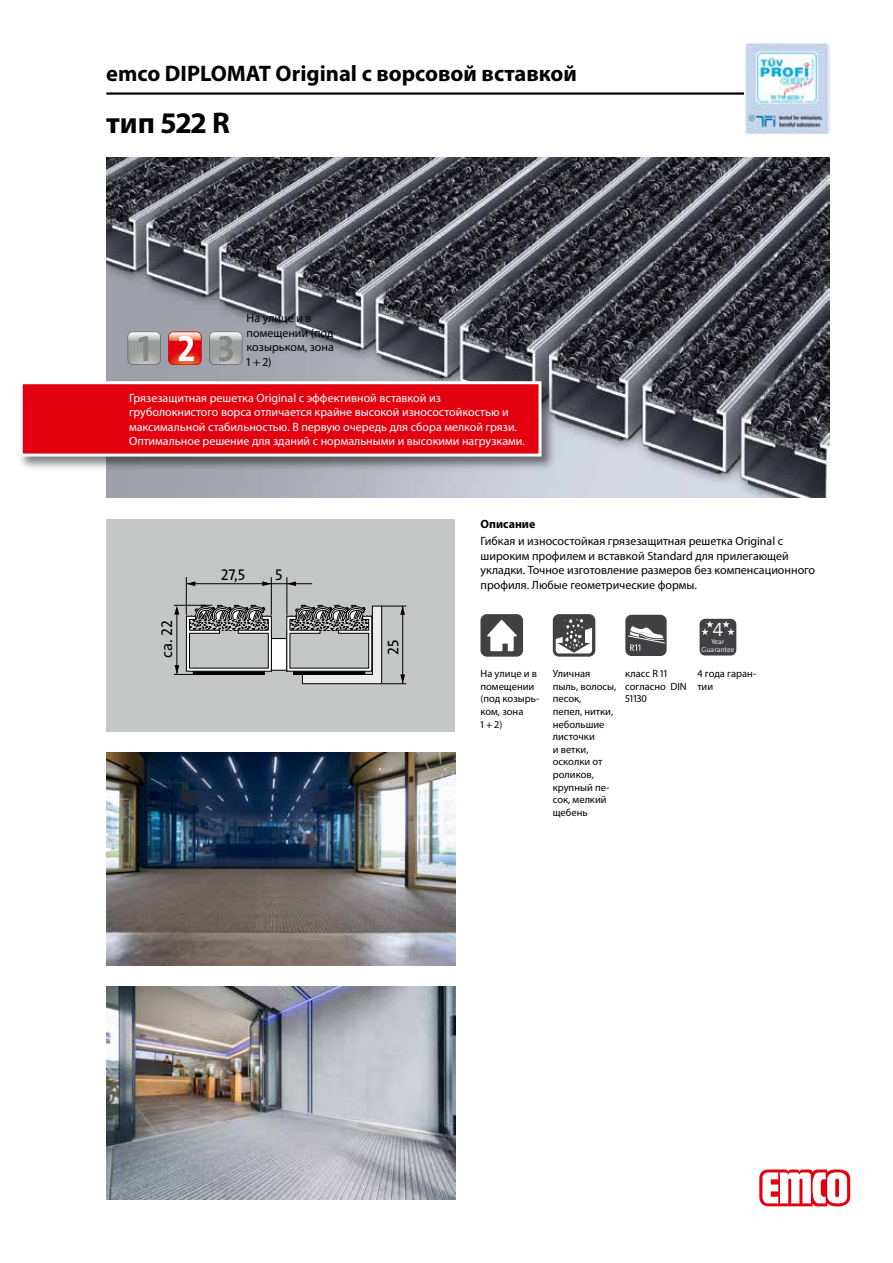
<style>
.page{position:relative;width:893px;height:1263px;background:#fff}
.page>*{position:absolute;margin:0;border:0;box-sizing:border-box;transform-origin:0 0}
.t1{font:700 30px "Myriad Pro";color:#000}
.t2{font:700 22.5px "Myriad Pro";color:#000}
.t3{font:300 19.5px "The Sans Os F";color:#fff}
.t4{font:15.6px "The Sans Os F";color:#000}
.t5{font:12px/14.4px "Myriad Pro";color:#fff}
.t6{font:12px/14.4px "Myriad Pro";color:#000}
.t7{font:700 12px "Myriad Pro";color:#000}
.t8{font:10.5px/12.6px "Myriad Pro";color:#000}
.t9{font:300 7.05px/7.8px "The Sans Os F";color:#fff;text-align:center}
</style>
<div class="page">
<img style="left:106px;top:157px;width:723px;height:340px">
<hr style="left:106px;top:92px;width:723px;height:3px;background:#000">
<svg style="left:759px;top:1169px;width:91px;height:37px"></svg>
<img style="left:744px;top:43px;width:85px;height:92px">
<div style="left:18px;top:379px;width:538px;height:92px;background:#000;opacity:.5"></div>
<div style="left:21px;top:383px;width:519px;height:72px;background:#e3000f"></div>
<div style="left:20px;top:381px;width:522px;height:76px;border:3px solid #fff"></div>
<svg style="left:168px;top:332px;width:33px;height:33px"></svg>
<svg style="left:209px;top:332px;width:33px;height:33px"></svg>
<svg style="left:128px;top:332px;width:33px;height:33px"></svg>
<div style="left:106px;top:519px;width:349px;height:212px;background:#c5c6c6"></div>
<div style="left:271px;top:638px;width:16px;height:32px;background:#fff"></div>
<div style="left:271px;top:638px;width:16px;height:33px;border:1px solid #000"></div>
<hr style="left:187px;top:583px;width:84px;height:1px;background:#000">
<svg style="left:262px;top:581px;width:9px;height:5px"></svg>
<svg style="left:187px;top:581px;width:8px;height:5px"></svg>
<svg style="left:287px;top:581px;width:9px;height:5px"></svg>
<hr style="left:186px;top:577px;width:1px;height:37px;background:#000">
<hr style="left:286px;top:577px;width:1px;height:37px;background:#000">
<hr style="left:271px;top:577px;width:1px;height:37px;background:#000">
<svg style="left:174px;top:604px;width:98px;height:71px"></svg>
<hr style="left:271px;top:583px;width:41px;height:1px;background:#000">
<svg style="left:286px;top:604px;width:120px;height:80px"></svg>
<img style="left:106px;top:753px;width:349px;height:212px">
<img style="left:106px;top:986px;width:349px;height:213px">
<div style="left:480px;top:614px;width:43px;height:43px;background:#414042;border-radius:6px"></div>
<svg style="left:487px;top:620px;width:30px;height:31px"></svg>
<svg style="left:553px;top:614px;width:42px;height:43px"></svg>
<svg style="left:556px;top:619px;width:36px;height:34px"></svg>
<div style="left:625px;top:615px;width:42px;height:41px;background:#414042;border-radius:6px"></div>
<svg style="left:628px;top:626px;width:37px;height:25px"></svg>
<div style="left:700px;top:619px;width:36px;height:36px;background:#414042;border-radius:5px"></div>
<svg style="left:701px;top:621px;width:13px;height:14px"></svg>
<svg style="left:722px;top:621px;width:13px;height:14px"></svg>
<h2 class="t2" style="left:106px;top:59px;width:472px">emco DIPLOMAT Original с ворсовой вставкой</h2>
<h1 class="t1" style="left:106px;top:103px;width:125px">тип 522 R</h1>
<p class="t6" style="left:247px;top:311px;width:89px">На улице и в помещении (под козырьком, зона<br>1 + 2)</p>
<p class="t5" style="left:129px;top:390px;width:397px">Грязезащитная решетка Original c эффективной вставкой из груболокнистого ворса отличается крайне высокой износостойкостью и максимальной стабильностью. В первую очередь для сбора мелкой грязи.<br>Оптимальное решение для зданий с нормальными и высокими нагрузками.</p>
<h3 class="t4" style="left:157px;top:658px;width:39px;rotate:-90deg">ca. 22</h3>
<h3 class="t4" style="left:221px;top:564px;width:26px">27,5</h3>
<h3 class="t4" style="left:275px;top:564px;width:9px">5</h3>
<h3 class="t4" style="left:383px;top:655px;width:17px;rotate:-90deg">25</h3>
<p class="t7" style="left:480px;top:516px;width:56px">Описание</p>
<p class="t6" style="left:480px;top:534px;width:336px">Гибкая и износостойкая грязезащитная решетка Original с широким профилем и вставкой Standard для прилегающей укладки. Точное изготовление размеров без компенсационного профиля. Любые геометрические формы.</p>
<p class="t8" style="left:480px;top:667px;width:60px">На улице и в помещении (под козырь&shy;ком, зона<br>1 + 2)</p>
<p class="t8" style="left:553px;top:667px;width:65px">Уличная пыль, волосы, песок,<br>пепел, нитки, небольшие листочки<br>и ветки, осколки от роликов, крупный пе&shy;сок, мелкий щебень</p>
<p class="t8" style="left:625px;top:667px;width:63px">класс R 11 согласно DIN<br>51130</p>
<h3 class="t3" style="left:713px;top:617px;width:12px">4</h3>
<p class="t9" style="left:702px;top:638px;width:34px">Year<br>Guarantee</p>
<p class="t8" style="left:697px;top:667px;width:60px">4 года гаран&shy;тии</p>
</div>
